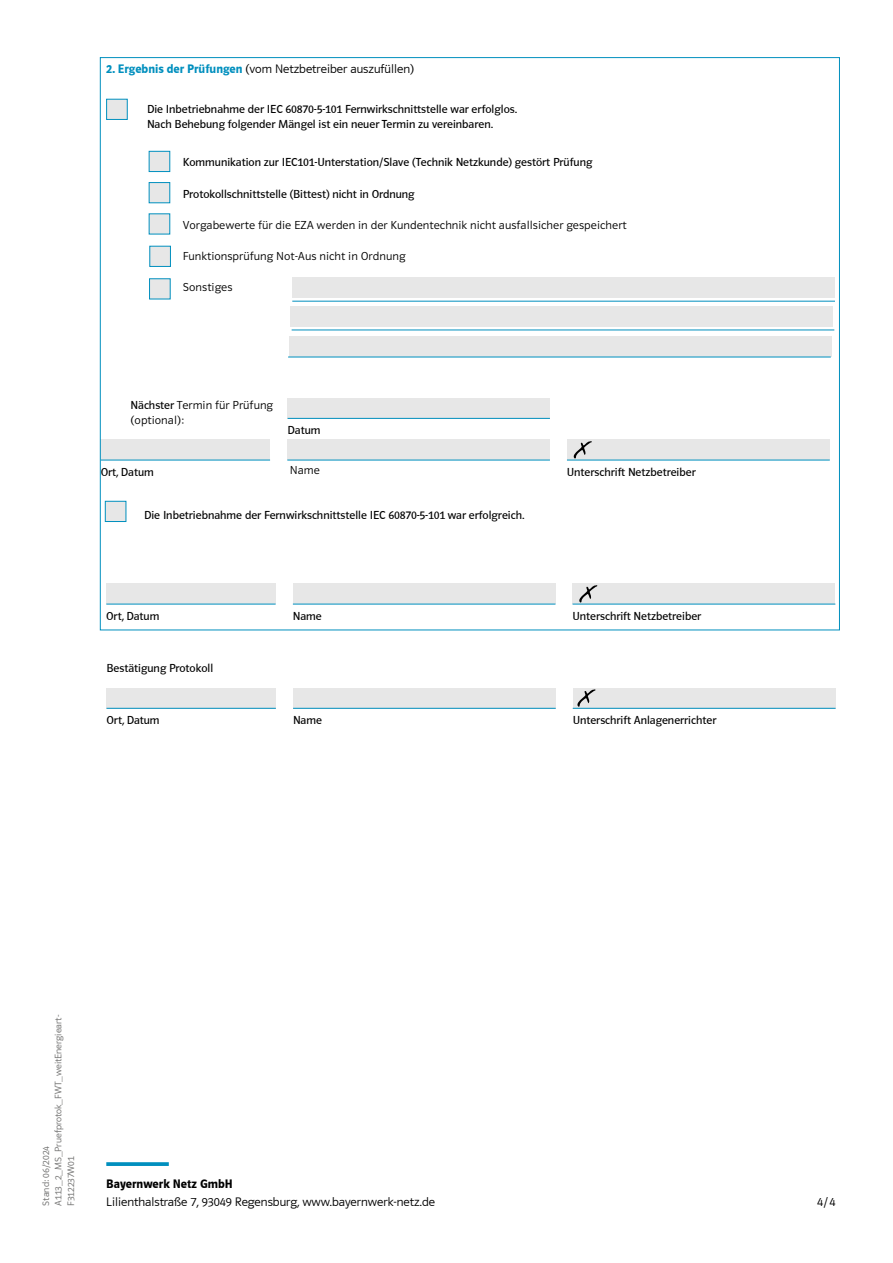
<style>
.page{position:relative;width:893px;height:1263px;background:#fff}
.page>*{position:absolute;margin:0;border:0;box-sizing:border-box;transform-origin:0 0}
.t1{font:12.75px "Polo 11 R Leicht";color:#000}
.t2{font:12.75px "Polo 11 R Bold";color:#000}
.t3{font:12px/15.6px "Polo 11 R";color:#000}
.t4{font:12px/14.4px "Polo 11 Leicht";color:#000}
.t5{font:9.75px/12.5px "Polo 11 R Leicht";color:#6f6f6e}
.s1{font-family:"Polo 11 R Bold";color:#008fbe}
.s2{font-family:"Polo 11 R"}
.s3{font-family:"Polo 11 Leicht"}
</style>
<div class="page">
<svg style="left:106px;top:1162px;width:63px;height:4px"></svg>
<div style="left:572px;top:583px;width:263px;height:21px;background:#e7e7e7"></div>
<hr style="left:572px;top:604px;width:263px;height:1px;background:#008fbe">
<svg style="left:579px;top:585px;width:18px;height:17px"></svg>
<div style="left:106px;top:583px;width:170px;height:21px;background:#e7e7e7"></div>
<hr style="left:106px;top:604px;width:170px;height:1px;background:#008fbe">
<div style="left:293px;top:583px;width:262px;height:21px;background:#e7e7e7"></div>
<hr style="left:293px;top:604px;width:262px;height:1px;background:#008fbe">
<div style="left:106px;top:99px;width:22px;height:21px;background:#e7e7e7;border:1px solid #008fbe"></div>
<div style="left:288px;top:398px;width:262px;height:21px;background:#e7e7e7"></div>
<hr style="left:288px;top:418px;width:262px;height:1px;background:#008fbe">
<div style="left:105px;top:501px;width:21px;height:21px;background:#e7e7e7;border:1px solid #008fbe"></div>
<div style="left:107px;top:688px;width:169px;height:20px;background:#e7e7e7"></div>
<hr style="left:107px;top:708px;width:169px;height:1px;background:#008fbe">
<div style="left:293px;top:688px;width:263px;height:20px;background:#e7e7e7"></div>
<hr style="left:293px;top:708px;width:263px;height:1px;background:#008fbe">
<div style="left:573px;top:688px;width:263px;height:20px;background:#e7e7e7"></div>
<hr style="left:573px;top:708px;width:263px;height:1px;background:#008fbe">
<div style="left:567px;top:439px;width:263px;height:21px;background:#e7e7e7"></div>
<hr style="left:567px;top:460px;width:263px;height:1px;background:#008fbe">
<svg style="left:574px;top:441px;width:18px;height:17px"></svg>
<div style="left:101px;top:439px;width:169px;height:21px;background:#e7e7e7"></div>
<hr style="left:101px;top:460px;width:169px;height:1px;background:#008fbe">
<div style="left:287px;top:439px;width:263px;height:21px;background:#e7e7e7"></div>
<hr style="left:287px;top:460px;width:263px;height:1px;background:#008fbe">
<div style="left:290px;top:306px;width:543px;height:21px;background:#e7e7e7"></div>
<hr style="left:292px;top:301px;width:543px;height:1px;background:#008fbe">
<div style="left:149px;top:151px;width:21px;height:21px;background:#e7e7e7;border:1px solid #008fbe"></div>
<div style="left:149px;top:182px;width:21px;height:21px;background:#e7e7e7;border:1px solid #008fbe"></div>
<div style="left:149px;top:214px;width:21px;height:20px;background:#e7e7e7"></div>
<div style="left:149px;top:246px;width:22px;height:21px;background:#e7e7e7;border:1px solid #008fbe"></div>
<svg style="left:577px;top:689px;width:19px;height:18px"></svg>
<div style="left:149px;top:278px;width:21px;height:21px;background:#e7e7e7"></div>
<hr style="left:292px;top:330px;width:542px;height:1px;background:#008fbe">
<div style="left:292px;top:277px;width:542px;height:21px;background:#e7e7e7"></div>
<div style="left:289px;top:336px;width:542px;height:21px;background:#e7e7e7"></div>
<hr style="left:288px;top:357px;width:543px;height:1px;background:#008fbe">
<p class="t1" style="left:106px;top:62px;width:309px"><span class="s1">2. Ergebnis der Prüfungen</span> (vom Netzbetreiber auszufüllen)</p>
<p class="t3" style="left:147px;top:101px;width:372px">Die Inbetriebnahme der IEC 60870-5-101 Fernwirkschnittstelle war erfolglos.<br>Nach Behebung folgender Mängel ist ein neuer Termin zu vereinbaren.</p>
<p class="t3" style="left:183px;top:155px;width:411px">Kommunikation zur IEC101-Unterstation/Slave (Technik Netzkunde) gestört Prüfung</p>
<p class="t3" style="left:183px;top:186px;width:233px">Protokollschnittstelle (Bittest) nicht in Ordnung</p>
<p class="t4" style="left:183px;top:218px;width:445px">Vorgabewerte für die EZA werden in der Kundentechnik nicht ausfallsicher gespeichert</p>
<p class="t4" style="left:183px;top:249px;width:224px">Funktionsprüfung Not-Aus nicht in Ordnung</p>
<p class="t4" style="left:183px;top:280px;width:51px">Sonstiges</p>
<p class="t4" style="left:131px;top:398px;width:144px"><span class="s2">Nächster</span> Termin für Prüfung (optional):</p>
<p class="t3" style="left:288px;top:423px;width:34px">Datum</p>
<p class="t4" style="left:290px;top:463px;width:31px">Name</p>
<p class="t3" style="left:101px;top:464px;width:55px">Ort, Datum</p>
<p class="t3" style="left:567px;top:464px;width:130px">Unterschrift Netzbetreiber</p>
<p class="t3" style="left:144px;top:508px;width:382px">Die Inbetriebnahme der Fernwirkschnittstelle IEC 60870-5-101 war erfolgreich.</p>
<p class="t3" style="left:106px;top:608px;width:55px">Ort, Datum</p>
<p class="t3" style="left:293px;top:608px;width:30px">Name</p>
<p class="t3" style="left:572px;top:608px;width:130px">Unterschrift Netzbetreiber</p>
<p class="t3" style="left:107px;top:660px;width:108px">Bestätigung Protokoll</p>
<p class="t3" style="left:107px;top:712px;width:55px">Ort, Datum</p>
<p class="t3" style="left:293px;top:712px;width:30px">Name</p>
<p class="t3" style="left:573px;top:712px;width:145px">Unterschrift Anlagenerrichter</p>
<p class="t5" style="left:52px;top:1205px;width:192px;rotate:-90deg">A113_2_MS_Pruefprotok_FWT_weitEnergieart-<br>F312237W01</p>
<p class="t5" style="left:40px;top:1205px;width:61px;rotate:-90deg">Stand: 0<span class="s3">6</span>/202<span class="s3">4</span></p>
<p class="t2" style="left:106px;top:1177px;width:128px">Bayernwerk Netz GmbH</p>
<p class="t1" style="left:106px;top:1194px;width:330px">Lilienthalstraße 7, 93049 Regensburg, www.bayernwerk-netz.de</p>
<p class="t1" style="left:817px;top:1194px;width:20px">4/4</p>
</div>
